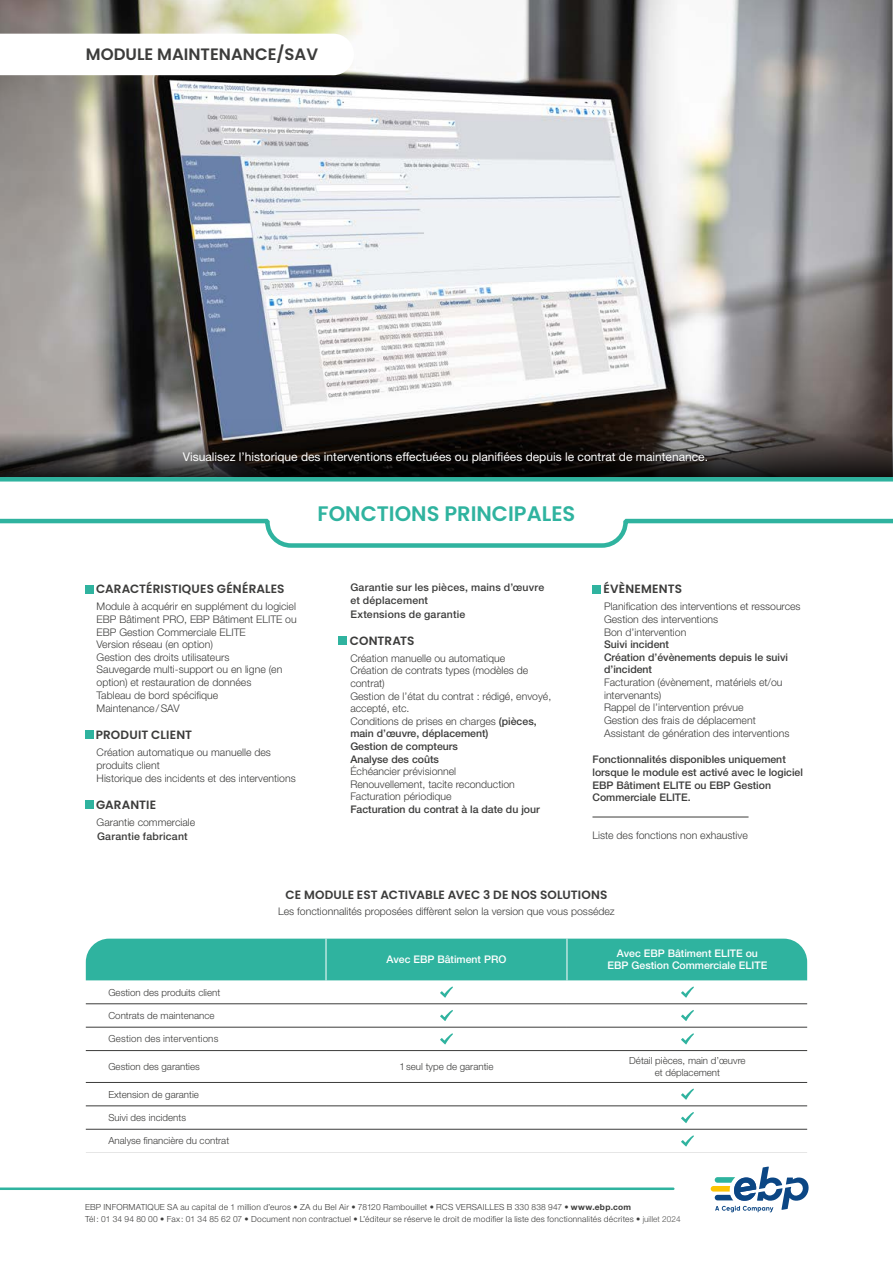
<style>
.page{position:relative;width:893px;height:1263px;background:#fff}
.page>*{position:absolute;margin:0;border:0;box-sizing:border-box;transform-origin:0 0}
.t1{font:600 21px "Poppins";color:#2fb39f}
.t2{font:600 16.5px "Poppins";color:#3c3c3b}
.t3{font:600 12px "Poppins";letter-spacing:.01em;color:#3c3c3b}
.t4{font:12px "Helvetica Neue LT Std";color:#fff}
.t5{font:300 10.5px/12.6px "Helvetica Neue LT Std";color:#3c3c3b}
.t6{font:500 10.5px/12.6px "Helvetica Neue LT Std";color:#3c3c3b}
.t7{font:500 10.5px/13.5px "Helvetica Neue LT Std";letter-spacing:.02em;color:#3c3c3b}
.t8{font:500 10.5px/12.6px "Helvetica Neue LT Std";color:#fff;text-align:center}
.t9{font:300 9.75px/11.7px "Helvetica Neue LT Std";color:#3c3c3b;text-align:center}
.t10{font:300 9.75px "Helvetica Neue LT Std";letter-spacing:.02em;color:#3c3c3b}
.t11{font:300 8.4px/12px "Helvetica Neue LT Std";letter-spacing:.025em;color:#3c3c3b}
.s1{font-weight:500}
.s2{font-weight:700}
.s3{font-size:8.25px;color:#575756}
</style>
<div class="page">
<img style="left:0;top:0;width:892px;height:419px">
<svg style="left:0;top:34px;width:354px;height:41px"></svg>
<svg style="left:0;top:475px;width:893px;height:73px"></svg>
<svg style="left:0;top:1187px;width:674px;height:3px;background:#52c0af"></svg>
<div style="left:85px;top:585px;width:8px;height:8px;background:#2fb39f"></div>
<div style="left:85px;top:731px;width:8px;height:8px;background:#2fb39f"></div>
<div style="left:85px;top:801px;width:8px;height:8px;background:#2fb39f"></div>
<div style="left:339px;top:637px;width:8px;height:8px;background:#2fb39f"></div>
<div style="left:592px;top:585px;width:9px;height:8px;background:#2fb39f"></div>
<div style="left:86px;top:939px;width:721px;height:41px;background:#2fb39f"></div>
<hr style="left:567px;top:939px;width:1px;height:41px;background:#fff">
<hr style="left:326px;top:939px;width:1px;height:41px;background:#fff">
<hr style="left:86px;top:1003px;width:240px;height:1px;background:#3c3c3b">
<hr style="left:326px;top:1003px;width:241px;height:1px;background:#3c3c3b">
<hr style="left:567px;top:1003px;width:240px;height:1px;background:#3c3c3b">
<hr style="left:86px;top:1027px;width:240px;height:1px;background:#3c3c3b">
<hr style="left:326px;top:1027px;width:241px;height:1px;background:#3c3c3b">
<hr style="left:567px;top:1027px;width:240px;height:1px;background:#3c3c3b">
<hr style="left:86px;top:1050px;width:240px;height:1px;background:#3c3c3b">
<hr style="left:326px;top:1050px;width:241px;height:1px;background:#3c3c3b">
<hr style="left:567px;top:1050px;width:240px;height:1px;background:#3c3c3b">
<hr style="left:86px;top:1082px;width:240px;height:1px;background:#3c3c3b">
<hr style="left:326px;top:1082px;width:241px;height:1px;background:#3c3c3b">
<hr style="left:567px;top:1082px;width:240px;height:1px;background:#3c3c3b">
<hr style="left:86px;top:1105px;width:240px;height:1px;background:#3c3c3b">
<hr style="left:326px;top:1105px;width:241px;height:1px;background:#3c3c3b">
<hr style="left:567px;top:1105px;width:240px;height:1px;background:#3c3c3b">
<hr style="left:86px;top:1129px;width:240px;height:1px;background:#3c3c3b">
<hr style="left:326px;top:1129px;width:241px;height:1px;background:#3c3c3b">
<hr style="left:567px;top:1129px;width:240px;height:1px;background:#3c3c3b">
<hr style="left:86px;top:1152px;width:240px;height:1px;background:#3c3c3b">
<hr style="left:326px;top:1152px;width:241px;height:1px;background:#3c3c3b">
<hr style="left:567px;top:1152px;width:240px;height:1px;background:#3c3c3b">
<svg style="left:440px;top:986px;width:13px;height:12px"></svg>
<svg style="left:681px;top:986px;width:13px;height:12px"></svg>
<svg style="left:440px;top:1010px;width:13px;height:11px"></svg>
<svg style="left:681px;top:1010px;width:13px;height:11px"></svg>
<svg style="left:440px;top:1033px;width:13px;height:11px"></svg>
<svg style="left:681px;top:1033px;width:13px;height:11px"></svg>
<svg style="left:681px;top:1088px;width:13px;height:12px"></svg>
<svg style="left:681px;top:1112px;width:13px;height:11px"></svg>
<svg style="left:681px;top:1135px;width:13px;height:11px"></svg>
<svg style="left:711px;top:1166px;width:98px;height:46px"></svg>
<hr style="left:592px;top:817px;width:156px;height:1px;background:#3c3c3b">
<svg style="left:0;top:419px;width:892px;height:58px;background:#373433"></svg>
<h2 class="t2" style="left:86px;top:44px;width:234px">MODULE MAINTENANCE/SAV</h2>
<p class="t4" style="left:183px;top:449px;width:527px">Visualisez l’historique des interventions effectuées ou planifiées depuis le contrat de maintenance.</p>
<h1 class="t1" style="left:318px;top:502px;width:259px">FONCTIONS PRINCIPALES</h1>
<p class="t3" style="left:96px;top:582px;width:190px">CARACTÉRISTIQUES GÉNÉRALES</p>
<p class="t5" style="left:97px;top:600px;width:202px">Module à acquérir en supplément du logiciel<br>EBP Bâtiment PRO, EBP Bâtiment ELITE ou<br>EBP Gestion Commerciale ELITE<br>Version réseau (en option)<br>Gestion des droits utilisateurs<br>Sauvegarde multi-support ou en ligne (en option) et restauration de données<br>Tableau de bord spécifique<br>Maintenance/SAV</p>
<p class="t3" style="left:96px;top:728px;width:98px">PRODUIT CLIENT</p>
<p class="t5" style="left:97px;top:745px;width:201px;line-height:13px">Création automatique ou manuelle des produits client<br>Historique des incidents et des interventions</p>
<p class="t3" style="left:96px;top:798px;width:61px">GARANTIE</p>
<p class="t5" style="left:97px;top:816px;width:100px">Garantie commerciale</p>
<p class="t7" style="left:97px;top:830px;width:92px">Garantie fabricant</p>
<p class="t7" style="left:350px;top:580px;width:196px">Garantie sur les pièces, mains d’œuvre et déplacement<br>Extensions de garantie</p>
<p class="t3" style="left:350px;top:634px;width:66px">CONTRATS</p>
<p class="t5" style="left:350px;top:651px;width:202px">Création manuelle ou automatique<br>Création de contrats types (modèles de contrat)<br>Gestion de l’état du contrat : rédigé, envoyé, accepté, etc.<br>Conditions de prises en charges <span class="s1">(pièces, main d’œuvre, déplacement)<br>Gestion de compteurs<br>Analyse des coûts</span></p>
<p class="t5" style="left:350px;top:765px;width:166px">Échéancier prévisionnel<br>Renouvellement, tacite reconduction<br>Facturation périodique</p>
<p class="t6" style="left:350px;top:803px;width:191px">Facturation du contrat à la date du jour</p>
<p class="t3" style="left:604px;top:582px;width:80px">ÉVÈNEMENTS</p>
<p class="t5" style="left:604px;top:600px;width:198px">Planification des interventions et ressources<br>Gestion des interventions<br>Bon d’intervention</p>
<p class="t6" style="left:604px;top:638px;width:186px">Suivi incident<br>Création d’évènements depuis le suivi d’incident</p>
<p class="t5" style="left:604px;top:675px;width:187px">Facturation (évènement, matériels et/ou intervenants)<br>Rappel de l’intervention prévue<br>Gestion des frais de déplacement Assistant de génération des interventions</p>
<p class="t6" style="left:592px;top:753px;width:212px">Fonctionnalités disponibles uniquement lorsque le module est activé avec le logiciel EBP Bâtiment ELITE ou EBP Gestion Commerciale ELITE.</p>
<p class="t5" style="left:592px;top:829px;width:157px">Liste des fonctions non exhaustive</p>
<p class="t3" style="left:285px;top:887px;width:324px">CE MODULE EST ACTIVABLE AVEC 3 DE NOS SOLUTIONS</p>
<p class="t5" style="left:278px;top:905px;width:338px">Les fonctionnalités proposées diffèrent selon la version que vous possédez</p>
<p class="t8" style="left:387px;top:953px;width:121px">Avec EBP Bâtiment PRO</p>
<p class="t8" style="left:608px;top:946px;width:161px">Avec EBP Bâtiment ELITE ou<br>EBP Gestion Commerciale ELITE</p>
<p class="t9" style="left:108px;top:986px;width:113px">Gestion des produits client</p>
<p class="t9" style="left:108px;top:1009px;width:108px">Contrats de maintenance</p>
<p class="t10" style="left:108px;top:1033px;width:111px">Gestion des interventions</p>
<p class="t9" style="left:108px;top:1060px;width:93px">Gestion des garanties</p>
<p class="t9" style="left:400px;top:1060px;width:95px">1seul type de garantie</p>
<p class="t9" style="left:629px;top:1054px;width:118px">Détail pièces, main d’œuvre et déplacement</p>
<p class="t9" style="left:108px;top:1088px;width:92px">Extension de garantie</p>
<p class="t9" style="left:108px;top:1111px;width:79px">Suivi des incidents</p>
<p class="t9" style="left:108px;top:1135px;width:122px">Analyse financière du contrat</p>
<p class="t11" style="left:85px;top:1201px;width:597px">EBP INFORMATIQUE SA au capital de 1 million d’euros • ZA du Bel Air • 78120 Rambouillet • RCS VERSAILLES B 330 838 947 • <span class="s2">www.ebp.com<br></span>Tél: 01 34 94 80 00 • Fax: 01 34 85 62 07 • Document non contractuel • L’éditeur se réserve le droit de modifier la liste des fonctionnalités décrites • <span class="s3">juillet 2024</span></p>
</div>
